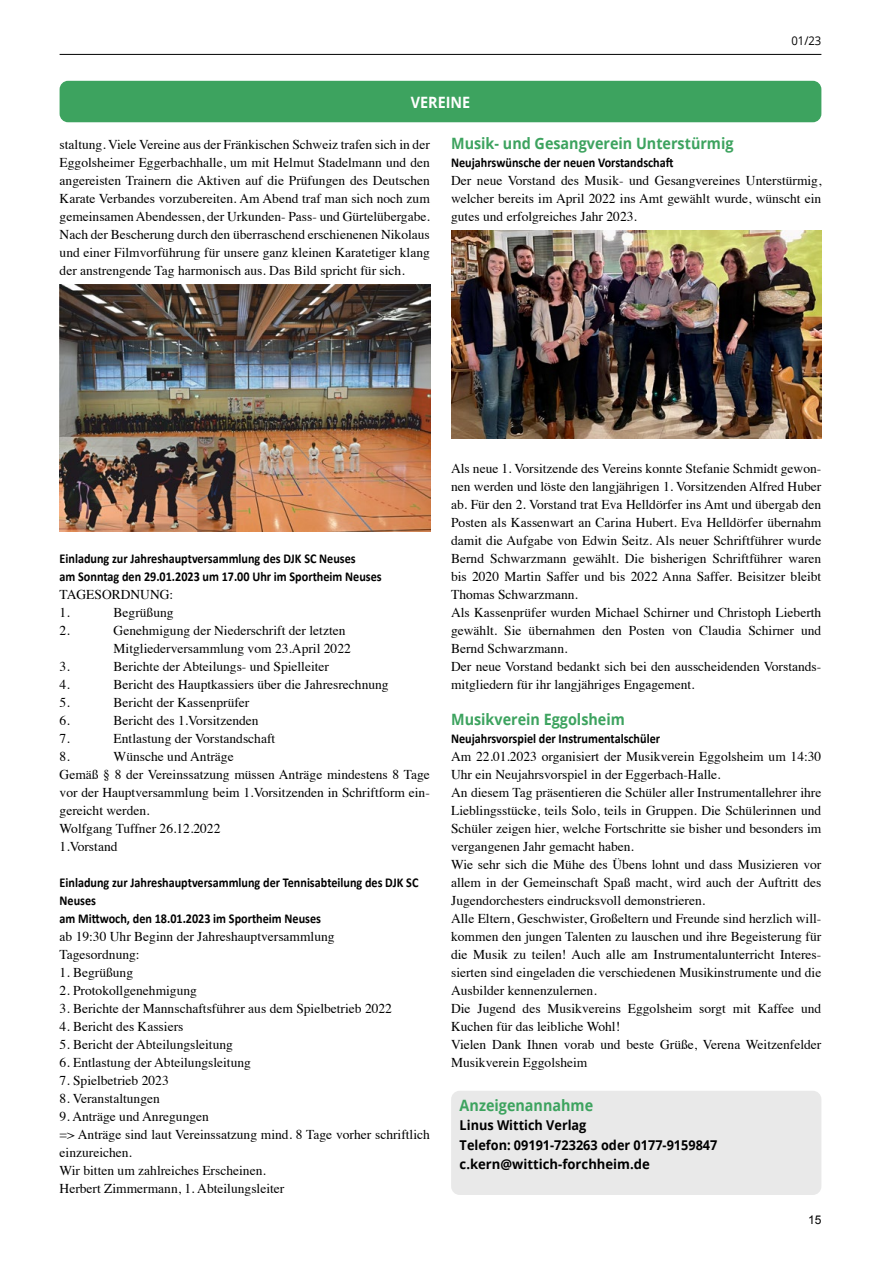
<style>
.page{position:relative;width:881px;height:1263px;background:#fff}
.page>*{position:absolute;margin:0;border:0;box-sizing:border-box;transform-origin:0 0}
.t1{font:700 15.6px "Open Sans";color:#3da35f;scale:.92 1}
.t2{font:700 15.6px "Open Sans";color:#fff;scale:.92 1}
.t3{font:13.5px/18px "Times";color:#000}
.t4{font:700 13.5px/18px "Calibri";color:#000;scale:.9 1}
.t5{font:700 13.5px/19.2px "Open Sans";color:#000;scale:.94 1}
.t6{font:12px "Open Sans";color:#000;scale:.94 1}
.t7{font:12px "Arial";color:#000}
</style>
<div class="page">
<hr style="left:60px;top:54px;width:761px;height:1px;background:#000">
<div style="left:60px;top:81px;width:761px;height:41px;background:#3da35f;border-radius:9px"></div>
<img style="left:60px;top:285px;width:370px;height:246px">
<img style="left:451px;top:231px;width:370px;height:208px">
<div style="left:451px;top:1091px;width:370px;height:104px;background:#e9e9e9;border-radius:9px"></div>
<p class="t2" style="left:410px;top:91px;width:66px">VEREINE</p>
<p class="t6" style="left:791px;top:32px;width:33px">01/23</p>
<p class="t3" style="left:60px;top:134px;width:371px;text-align:justify">staltung. Viele Vereine aus der Fränkischen Schweiz trafen sich in der Eggolsheimer Eggerbachhalle, um mit Helmut Stadelmann und den angereisten Trainern die Aktiven auf die Prüfungen des Deutschen Karate Verbandes vorzubereiten. Am Abend traf man sich noch zum gemeinsamen Abendessen, der Urkunden- Pass- und Gürtelübergabe.<br>Nach der Bescherung durch den überraschend erschienenen Nikolaus und einer Filmvorführung für unsere ganz kleinen Karatetiger klang der anstrengende Tag harmonisch aus. Das Bild spricht für sich.</p>
<p class="t1" style="left:451px;top:132px;width:308px">Musik- und Gesangverein Unterstürmig</p>
<p class="t4" style="left:451px;top:153px;width:248px">Neujahrswünsche der neuen Vorstandschaft</p>
<p class="t3" style="left:451px;top:170px;width:371px;text-align:justify">Der neue Vorstand des Musik- und Gesangvereines Unterstürmig, welcher bereits im April 2022 ins Amt gewählt wurde, wünscht ein gutes und erfolgreiches Jahr 2023.</p>
<p class="t4" style="left:60px;top:549px;width:359px">Einladung zur Jahreshauptversammlung des DJK SC Neuses<br>am Sonntag den 29.01.2023 um 17.00 Uhr im Sportheim Neuses</p>
<p class="t3" style="left:60px;top:584px;width:115px">TAGESORDNUNG:<br>1.</p>
<p class="t3" style="left:114px;top:602px;width:61px">Begrüßung</p>
<p class="t3" style="left:60px;top:620px;width:12px">2.</p>
<p class="t3" style="left:114px;top:620px;width:238px">Genehmigung der Niederschrift der letzten<br>Mitgliederversammlung vom 23.April 2022</p>
<p class="t3" style="left:60px;top:656px;width:12px">3.</p>
<p class="t3" style="left:114px;top:656px;width:217px">Berichte der Abteilungs- und Spielleiter</p>
<p class="t3" style="left:60px;top:674px;width:12px">4.</p>
<p class="t3" style="left:114px;top:674px;width:276px">Bericht des Hauptkassiers über die Jahresrechnung</p>
<p class="t3" style="left:60px;top:692px;width:12px">5.</p>
<p class="t3" style="left:114px;top:692px;width:137px">Bericht der Kassenprüfer</p>
<p class="t3" style="left:60px;top:710px;width:12px">6.</p>
<p class="t3" style="left:114px;top:710px;width:146px">Bericht des 1.Vorsitzenden</p>
<p class="t3" style="left:60px;top:728px;width:12px">7.</p>
<p class="t3" style="left:114px;top:728px;width:163px">Entlastung der Vorstandschaft</p>
<p class="t3" style="left:60px;top:746px;width:12px">8.</p>
<p class="t3" style="left:60px;top:746px;width:371px;text-indent:54px">Wünsche und Anträge<br>Gemäß § 8 der Vereinssatzung müssen Anträge mindestens 8 Tage vor der Hauptversammlung beim 1.Vorsitzenden in Schriftform ein&shy;gereicht werden.<br>Wolfgang Tuffner 26.12.2022<br>1.Vorstand</p>
<p class="t4" style="left:60px;top:873px;width:400px">Einladung zur Jahreshauptversammlung der Tennisabteilung des DJK SC<br>Neuses<br>am Mittwoch, den 18.01.2023 im Sportheim Neuses</p>
<p class="t3" style="left:60px;top:926px;width:276px">ab 19:30 Uhr Beginn der Jahreshauptversammlung<br>Tagesordnung:</p>
<p class="t3" style="left:60px;top:962px;width:75px">1. Begrüßung</p>
<p class="t3" style="left:60px;top:980px;width:139px">2. Protokollgenehmigung</p>
<p class="t3" style="left:60px;top:998px;width:334px">3. Berichte der Mannschaftsführer aus dem Spielbetrieb 2022</p>
<p class="t3" style="left:60px;top:1016px;width:125px">4. Bericht des Kassiers</p>
<p class="t3" style="left:60px;top:1034px;width:175px">5. Bericht der Abteilungsleitung</p>
<p class="t3" style="left:60px;top:1052px;width:193px">6. Entlastung der Abteilungsleitung</p>
<p class="t3" style="left:60px;top:1070px;width:111px">7. Spielbetrieb 2023</p>
<p class="t3" style="left:60px;top:1088px;width:102px">8. Veranstaltungen</p>
<p class="t3" style="left:60px;top:1106px;width:371px">9. Anträge und Anregungen<br>=&gt; Anträge sind laut Vereinssatzung mind. 8 Tage vorher schriftlich einzureichen.<br>Wir bitten um zahlreiches Erscheinen.<br>Herbert Zimmermann, 1. Abteilungsleiter</p>
<p class="t3" style="left:451px;top:458px;width:371px">Als neue 1. Vorsitzende des Vereins konnte Stefanie Schmidt gewon&shy;nen werden und löste den langjährigen 1. Vorsitzenden Alfred Huber ab. Für den 2. Vorstand trat Eva Helldörfer ins Amt und übergab den Posten als Kassenwart an Carina Hubert. Eva Helldörfer übernahm damit die Aufgabe von Edwin Seitz. Als neuer Schriftführer wurde Bernd Schwarzmann gewählt. Die bisherigen Schriftführer waren bis 2020 Martin Saffer und bis 2022 Anna Saffer. Beisitzer bleibt Thomas Schwarzmann.<br>Als Kassenprüfer wurden Michael Schirner und Christoph Lieberth gewählt. Sie übernahmen den Posten von Claudia Schirner und Bernd Schwarzmann.<br>Der neue Vorstand bedankt sich bei den ausscheidenden Vorstands&shy;mitgliedern für ihr langjähriges Engagement.</p>
<p class="t1" style="left:451px;top:708px;width:190px">Musikverein Eggolsheim</p>
<p class="t4" style="left:451px;top:729px;width:233px">Neujahrsvorspiel der Instrumentalschüler</p>
<p class="t3" style="left:451px;top:746px;width:371px">Am 22.01.2023 organisiert der Musikverein Eggolsheim um 14:30<br>Uhr ein Neujahrsvorspiel in der Eggerbach-Halle.<br>An diesem Tag präsentieren die Schüler aller Instrumentallehrer ihre Lieblingsstücke, teils Solo, teils in Gruppen. Die Schülerinnen und Schüler zeigen hier, welche Fortschritte sie bisher und besonders im vergangenen Jahr gemacht haben.<br>Wie sehr sich die Mühe des Übens lohnt und dass Musizieren vor allem in der Gemeinschaft Spaß macht, wird auch der Auftritt des Jugendorchesters eindrucksvoll demonstrieren.<br>Alle Eltern, Geschwister, Großeltern und Freunde sind herzlich will&shy;kommen den jungen Talenten zu lauschen und ihre Begeisterung für die Musik zu teilen! Auch alle am Instrumentalunterricht Interes&shy;sierten sind eingeladen die verschiedenen Musikinstrumente und die Ausbilder kennenzulernen.<br>Die Jugend des Musikvereins Eggolsheim sorgt mit Kaffee und Kuchen für das leibliche Wohl!<br>Vielen Dank Ihnen vorab und beste Grüße, Verena Weitzenfelder Musikverein Eggolsheim</p>
<p class="t1" style="left:459px;top:1094px;width:147px">Anzeigenannahme</p>
<p class="t5" style="left:459px;top:1115px;width:276px">Linus Wittich Verlag<br>Telefon: 09191-723263 oder 0177-9159847 c.kern@wittich-forchheim.de</p>
<p class="t7" style="left:807px;top:1211px;width:15px">15</p>
</div>
